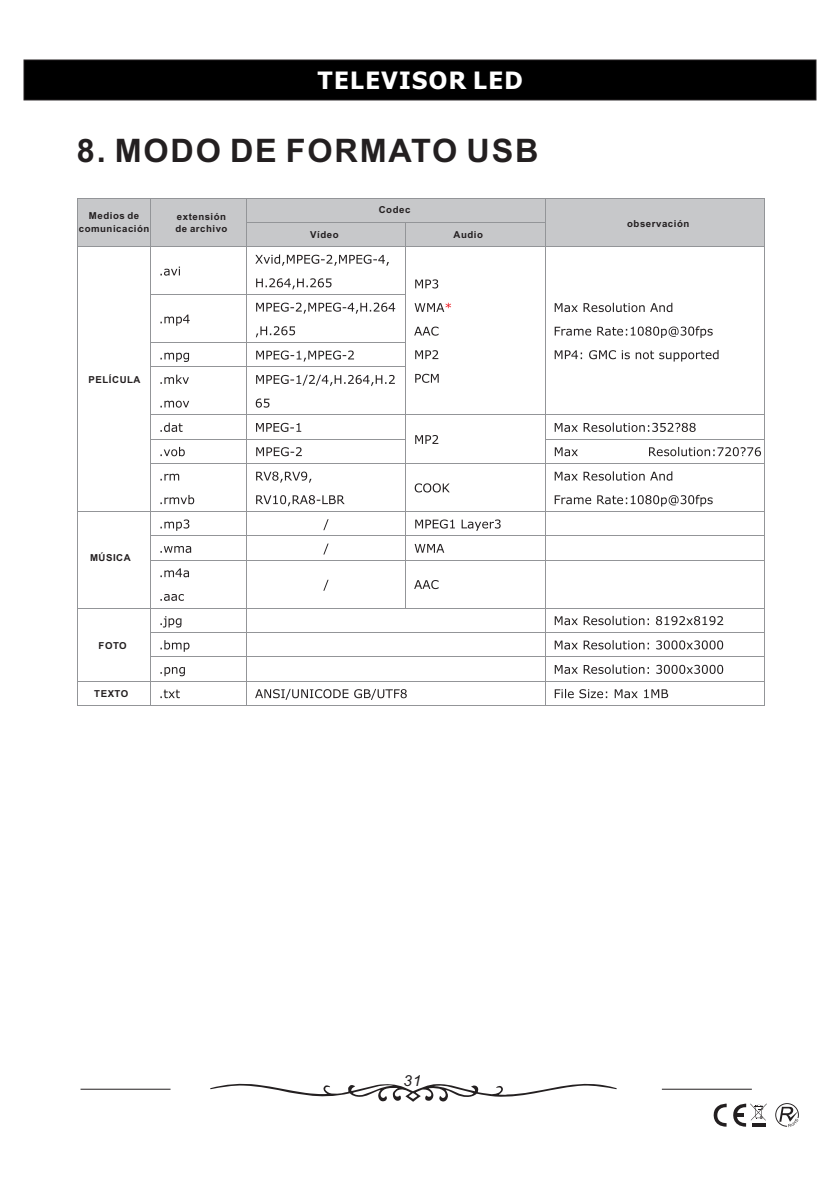
<style>
.page{position:relative;width:840px;height:1191px;background:#fff}
.page>*{position:absolute;margin:0;border:0;box-sizing:border-box;transform-origin:0 0}
.t1{font:700 32.4px "Arial";letter-spacing:.055em;color:#231f20}
.t2{font:700 24px "Tahoma";letter-spacing:.06em;color:#fff}
.t3{font:italic 15.2px "Arial";color:#231f20}
.t4{font:700 9.6px/12.6px "Arial";letter-spacing:.055em;color:#231f20;text-align:center}
</style>
<div class="page">
<svg style="left:210px;top:1083px;width:406px;height:18px"></svg>
<hr style="left:80px;top:1088px;width:90px;height:1px;background:#231f20">
<hr style="left:661px;top:1088px;width:90px;height:1px;background:#231f20">
<svg style="left:775px;top:1103px;width:23px;height:24px"></svg>
<hr style="left:751px;top:1123px;width:13px;height:4px;background:#231f20">
<svg style="left:713px;top:1103px;width:53px;height:23px"></svg>
<div style="left:24px;top:60px;width:791px;height:40px;background:#000;border:1px solid #231f20"></div>
<div style="left:78px;top:198px;width:72px;height:48px;background:#c7c8ca"></div>
<div style="left:151px;top:198px;width:95px;height:48px;background:#c7c8ca"></div>
<div style="left:247px;top:198px;width:297px;height:24px;background:#c7c8ca"></div>
<div style="left:545px;top:198px;width:218px;height:48px;background:#c7c8ca"></div>
<hr style="left:77px;top:198px;width:687px;height:1px;background:#939598">
<div style="left:247px;top:223px;width:158px;height:23px;background:#c7c8ca"></div>
<div style="left:406px;top:223px;width:138px;height:23px;background:#c7c8ca"></div>
<hr style="left:246px;top:222px;width:299px;height:1px;background:#939598">
<svg style="left:77px;top:199px;width:1px;height:47px"></svg>
<svg style="left:150px;top:199px;width:1px;height:47px"></svg>
<svg style="left:246px;top:199px;width:1px;height:47px"></svg>
<svg style="left:405px;top:223px;width:1px;height:23px"></svg>
<svg style="left:544px;top:199px;width:1px;height:47px"></svg>
<svg style="left:160px;top:267px;width:20px;height:9px"></svg>
<svg style="left:255px;top:254px;width:134px;height:12px"></svg>
<svg style="left:256px;top:278px;width:75px;height:11px"></svg>
<svg style="left:415px;top:279px;width:23px;height:9px"></svg>
<svg style="left:414px;top:303px;width:37px;height:9px"></svg>
<svg style="left:414px;top:326px;width:24px;height:10px"></svg>
<svg style="left:415px;top:350px;width:23px;height:9px"></svg>
<svg style="left:415px;top:374px;width:23px;height:9px"></svg>
<svg style="left:554px;top:303px;width:118px;height:9px"></svg>
<svg style="left:554px;top:326px;width:158px;height:12px"></svg>
<svg style="left:554px;top:350px;width:164px;height:11px"></svg>
<hr style="left:77px;top:246px;width:687px;height:1px;background:#939598">
<hr style="left:77px;top:247px;width:1px;height:47px;background:#939598">
<hr style="left:150px;top:247px;width:1px;height:47px;background:#939598">
<hr style="left:246px;top:247px;width:1px;height:47px;background:#939598">
<hr style="left:405px;top:247px;width:1px;height:47px;background:#939598">
<hr style="left:544px;top:247px;width:1px;height:47px;background:#939598">
<svg style="left:160px;top:314px;width:29px;height:12px"></svg>
<svg style="left:256px;top:302px;width:139px;height:12px"></svg>
<svg style="left:256px;top:326px;width:39px;height:11px"></svg>
<hr style="left:150px;top:294px;width:256px;height:1px;background:#939598">
<hr style="left:77px;top:295px;width:1px;height:47px;background:#939598">
<hr style="left:150px;top:295px;width:1px;height:47px;background:#939598">
<hr style="left:246px;top:295px;width:1px;height:47px;background:#939598">
<hr style="left:405px;top:295px;width:1px;height:47px;background:#939598">
<hr style="left:544px;top:295px;width:1px;height:47px;background:#939598">
<hr style="left:150px;top:342px;width:256px;height:1px;background:#939598">
<svg style="left:150px;top:343px;width:1px;height:23px"></svg>
<svg style="left:160px;top:343px;width:194px;height:23px"></svg>
<svg style="left:405px;top:343px;width:1px;height:23px"></svg>
<svg style="left:160px;top:375px;width:29px;height:9px"></svg>
<svg style="left:160px;top:401px;width:29px;height:6px"></svg>
<svg style="left:256px;top:375px;width:138px;height:11px"></svg>
<svg style="left:255px;top:398px;width:14px;height:9px"></svg>
<svg style="left:77px;top:342px;width:1px;height:25px"></svg>
<hr style="left:150px;top:366px;width:256px;height:1px;background:#939598">
<hr style="left:77px;top:367px;width:1px;height:47px;background:#939598">
<hr style="left:150px;top:367px;width:1px;height:47px;background:#939598">
<hr style="left:246px;top:367px;width:1px;height:47px;background:#939598">
<hr style="left:405px;top:367px;width:1px;height:47px;background:#939598">
<hr style="left:544px;top:367px;width:1px;height:47px;background:#939598">
<svg style="left:415px;top:435px;width:23px;height:9px"></svg>
<hr style="left:150px;top:414px;width:614px;height:1px;background:#939598">
<hr style="left:150px;top:439px;width:256px;height:1px;background:#939598">
<hr style="left:544px;top:439px;width:220px;height:1px;background:#939598">
<svg style="left:150px;top:415px;width:1px;height:48px"></svg>
<svg style="left:160px;top:415px;width:142px;height:48px"></svg>
<svg style="left:405px;top:415px;width:1px;height:48px"></svg>
<svg style="left:160px;top:474px;width:19px;height:6px"></svg>
<svg style="left:160px;top:495px;width:34px;height:9px"></svg>
<svg style="left:256px;top:471px;width:55px;height:12px"></svg>
<svg style="left:256px;top:495px;width:88px;height:11px"></svg>
<svg style="left:414px;top:483px;width:35px;height:9px"></svg>
<svg style="left:554px;top:471px;width:118px;height:10px"></svg>
<svg style="left:554px;top:495px;width:158px;height:11px"></svg>
<svg style="left:77px;top:414px;width:1px;height:50px"></svg>
<hr style="left:150px;top:463px;width:614px;height:1px;background:#939598">
<hr style="left:77px;top:464px;width:1px;height:47px;background:#939598">
<hr style="left:150px;top:464px;width:1px;height:47px;background:#939598">
<hr style="left:246px;top:464px;width:1px;height:47px;background:#939598">
<hr style="left:405px;top:464px;width:1px;height:47px;background:#939598">
<hr style="left:544px;top:464px;width:1px;height:47px;background:#939598">
<hr style="left:77px;top:511px;width:687px;height:1px;background:#939598">
<hr style="left:150px;top:535px;width:614px;height:1px;background:#939598">
<svg style="left:150px;top:512px;width:1px;height:48px"></svg>
<svg style="left:160px;top:512px;width:340px;height:48px"></svg>
<svg style="left:160px;top:568px;width:29px;height:9px"></svg>
<svg style="left:160px;top:594px;width:24px;height:7px"></svg>
<svg style="left:323px;top:580px;width:115px;height:11px"></svg>
<svg style="left:77px;top:512px;width:1px;height:48px"></svg>
<hr style="left:150px;top:560px;width:614px;height:1px;background:#939598">
<hr style="left:77px;top:560px;width:1px;height:48px;background:#939598">
<hr style="left:150px;top:560px;width:1px;height:48px;background:#939598">
<hr style="left:246px;top:560px;width:1px;height:48px;background:#939598">
<hr style="left:405px;top:560px;width:1px;height:48px;background:#939598">
<hr style="left:544px;top:560px;width:1px;height:48px;background:#939598">
<hr style="left:77px;top:608px;width:687px;height:1px;background:#939598">
<hr style="left:150px;top:632px;width:614px;height:1px;background:#939598">
<hr style="left:150px;top:656px;width:614px;height:1px;background:#939598">
<hr style="left:77px;top:681px;width:687px;height:1px;background:#939598">
<svg style="left:77px;top:609px;width:1px;height:96px"></svg>
<svg style="left:150px;top:609px;width:1px;height:96px"></svg>
<svg style="left:160px;top:609px;width:562px;height:96px"></svg>
<hr style="left:77px;top:705px;width:687px;height:1px;background:#939598">
<svg style="left:763px;top:199px;width:1px;height:47px"></svg>
<hr style="left:763px;top:247px;width:1px;height:47px;background:#939598">
<hr style="left:763px;top:295px;width:1px;height:47px;background:#939598">
<hr style="left:763px;top:367px;width:1px;height:47px;background:#939598">
<svg style="left:554px;top:422px;width:207px;height:35px"></svg>
<hr style="left:763px;top:464px;width:1px;height:47px;background:#939598">
<hr style="left:763px;top:560px;width:1px;height:48px;background:#939598">
<h2 class="t2" style="left:318px;top:70px;width:206px">TELEVISOR LED</h2>
<h1 class="t1" style="left:77px;top:138px;width:463px">8. MODO DE FORMATO USB</h1>
<p class="t4" style="left:378px;top:204px;width:33px">Codec</p>
<p class="t4" style="left:79px;top:210px;width:72px">Medios de comunicación</p>
<p class="t4" style="left:175px;top:211px;width:53px;text-align:left">extensión de archivo</p>
<p class="t4" style="left:627px;top:218px;width:64px">observación</p>
<p class="t4" style="left:310px;top:229px;width:30px">Vídeo</p>
<p class="t4" style="left:453px;top:229px;width:31px">Audio</p>
<p class="t4" style="left:89px;top:374px;width:53px">PELÍCULA</p>
<p class="t4" style="left:90px;top:552px;width:42px">MÚSICA</p>
<p class="t4" style="left:98px;top:640px;width:30px">FOTO</p>
<p class="t4" style="left:94px;top:688px;width:36px">TEXTO</p>
<h3 class="t3" style="left:403px;top:1075px;width:19px">31</h3>
</div>
